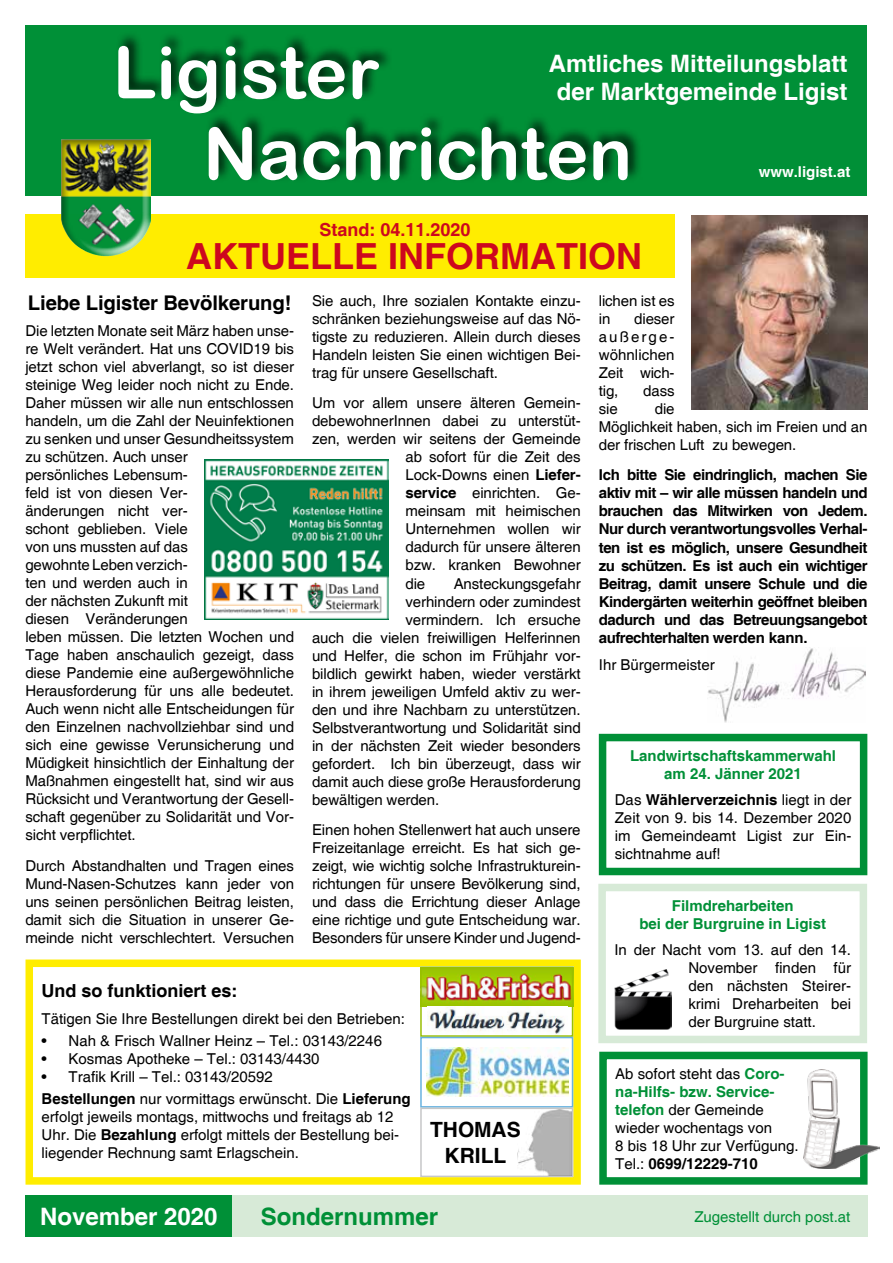
<style>
.page{position:relative;width:893px;height:1263px;background:#fff}
.page>*{position:absolute;margin:0;border:0;box-sizing:border-box;transform-origin:0 0}
.t1{font:72px/81px "Arial Rounded MT Bold";color:#fff}
.t2{font:700 36px "Helvetica";color:#cd071e}
.t3{font:700 24px/28.8px "Helvetica";color:#fff;text-align:center}
.t4{font:700 24px "Helvetica";color:#009037}
.t5{font:700 21px/25.2px "Helvetica";letter-spacing:-.005em;color:#000;text-align:center}
.t6{font:700 20.25px "Helvetica";letter-spacing:-.005em;color:#000}
.t7{font:700 18px "Helvetica";color:#000}
.t8{font:700 18px "Helvetica";color:#cd071e}
.t9{font:15px/18px "Helvetica";letter-spacing:-.005em;color:#000}
.t10{font:700 15px/18px "Helvetica";letter-spacing:-.03em;color:#000;text-align:justify}
.t11{font:700 15px/18px "Helvetica";color:#009037;text-align:center}
.t12{font:15px "Helvetica";color:#009037}
.t13{font:700 15px "Helvetica";color:#fff}
.s1{font-weight:700}
.s2{font-weight:700;color:#009037}
</style>
<div class="page">
<div style="left:25px;top:26px;width:842px;height:170px;background:#009037"></div>
<div style="left:25px;top:1195px;width:207px;height:42px;background:#009037"></div>
<div style="left:115px;top:31px;width:528px;height:152px;background:#000;opacity:.75"></div>
<div style="left:232px;top:1195px;width:635px;height:42px;background:#d7ead7"></div>
<div style="left:25px;top:215px;width:649px;height:63px;background:#ffed00"></div>
<img style="left:692px;top:216px;width:176px;height:193px">
<div style="left:59px;top:138px;width:94px;height:117px;background:#000;opacity:.75"></div>
<img style="left:708px;top:648px;width:157px;height:75px">
<div style="left:26px;top:959px;width:555px;height:226px;border:8px solid #ffed00"></div>
<div style="left:599px;top:1052px;width:269px;height:133px;border:8px solid #009037"></div>
<img style="left:803px;top:1069px;width:76px;height:99px">
<div style="left:599px;top:734px;width:268px;height:141px;border:8px solid #009037"></div>
<img style="left:205px;top:460px;width:183px;height:159px">
<div style="left:598px;top:884px;width:269px;height:159px;border:8px solid #d7ead7"></div>
<img style="left:423px;top:970px;width:147px;height:36px">
<img style="left:427px;top:1006px;width:138px;height:28px">
<div style="left:420px;top:967px;width:153px;height:70px;border:2px solid #99bf00"></div>
<img style="left:426px;top:1047px;width:142px;height:50px">
<div style="left:420px;top:1037px;width:153px;height:70px;border:2px solid #68b2df"></div>
<div style="left:420px;top:1107px;width:153px;height:70px;border:2px solid #c6c7c8"></div>
<img style="left:518px;top:1109px;width:54px;height:66px">
<img style="left:614px;top:969px;width:57px;height:61px">
<h1 class="t1" style="left:203px;top:31px;width:431px;text-indent:-90px">Ligister<br>Nachrichten</h1>
<h3 class="t3" style="left:549px;top:50px;width:300px">Amtliches Mitteilungsblatt der Marktgemeinde Ligist</h3>
<p class="t13" style="left:759px;top:163px;width:93px">www.ligist.at</p>
<p class="t8" style="left:319px;top:219px;width:153px">Stand: 04.11.2020</p>
<h2 class="t2" style="left:186px;top:235px;width:457px">AKTUELLE INFORMATION</h2>
<p class="t9" style="left:599px;top:292px;width:77px">lichen ist es in</p>
<p class="t9" style="left:312px;top:292px;width:270px;text-align:justify">Sie auch, Ihre sozialen Kontakte einzu&shy;schränken beziehungsweise auf das Nö&shy;tigste zu reduzieren. Allein durch dieses Handeln leisten Sie einen wichtigen Bei&shy;trag für unsere Gesellschaft.</p>
<p class="t9" style="left:312px;top:395px;width:270px">Um vor allem unsere älteren Gemein-</p>
<p class="t9" style="left:312px;top:413px;width:270px">debewohnerInnen dabei zu unterstüt-</p>
<p class="t9" style="left:312px;top:431px;width:270px">zen, werden wir seitens der Gemeinde</p>
<p class="t9" style="left:405px;top:449px;width:177px">ab sofort für die Zeit des</p>
<p class="t9" style="left:405px;top:467px;width:177px">Lock-Downs einen <span class="s1">Liefer-</span></p>
<p class="t9" style="left:405px;top:485px;width:177px"><span class="s1">service</span> einrichten. Ge-</p>
<p class="t9" style="left:405px;top:503px;width:177px">meinsam mit heimischen</p>
<p class="t9" style="left:405px;top:521px;width:177px">Unternehmen wollen wir</p>
<p class="t9" style="left:405px;top:539px;width:177px">dadurch für unsere älteren</p>
<p class="t9" style="left:405px;top:557px;width:177px">bzw. kranken Bewohner</p>
<p class="t9" style="left:405px;top:575px;width:21px">die</p>
<p class="t9" style="left:454px;top:575px;width:128px">Ansteckungsgefahr</p>
<p class="t9" style="left:405px;top:593px;width:177px">verhindern oder zumindest</p>
<p class="t9" style="left:405px;top:611px;width:177px">vermindern. Ich ersuche</p>
<p class="t9" style="left:312px;top:629px;width:270px">auch die vielen freiwilligen Helferinnen</p>
<p class="t9" style="left:312px;top:647px;width:270px">und Helfer, die schon im Frühjahr vor-</p>
<p class="t9" style="left:312px;top:665px;width:270px">bildlich gewirkt haben, wieder verstärkt</p>
<p class="t9" style="left:312px;top:683px;width:270px">in ihrem jeweiligen Umfeld aktiv zu wer-</p>
<p class="t9" style="left:312px;top:701px;width:270px">den und ihre Nachbarn zu unterstützen.</p>
<p class="t9" style="left:312px;top:719px;width:270px">Selbstverantwortung und Solidarität sind</p>
<p class="t9" style="left:312px;top:737px;width:270px">in der nächsten Zeit wieder besonders</p>
<p class="t9" style="left:312px;top:755px;width:270px">gefordert. Ich bin überzeugt, dass wir</p>
<p class="t9" style="left:312px;top:773px;width:270px">damit auch diese große Herausforderung</p>
<p class="t9" style="left:312px;top:791px;width:129px">bewältigen werden.</p>
<p class="t9" style="left:312px;top:821px;width:270px;text-align:justify">Einen hohen Stellenwert hat auch unsere Freizeitanlage erreicht. Es hat sich ge&shy;zeigt, wie wichtig solche Infrastrukturein&shy;richtungen für unsere Bevölkerung sind, und dass die Errichtung dieser Anlage eine richtige und gute Entscheidung war.<br>Besonders für unsere Kinder und Jugend-</p>
<h3 class="t6" style="left:28px;top:290px;width:265px">Liebe Ligister Bevölkerung!</h3>
<p class="t9" style="left:25px;top:322px;width:270px">Die letzten Monate seit März haben unse&shy;re Welt verändert. Hat uns COVID19 bis jetzt schon viel abverlangt, so ist dieser steinige Weg leider noch nicht zu Ende.<br>Daher müssen wir alle nun entschlossen handeln, um die Zahl der Neuinfektionen zu senken und unser Gesundheitssystem zu schützen. Auch unser<br>persönliches Lebensum-<br>feld ist von diesen Ver-<br>änderungen nicht ver-<br>schont geblieben. Viele<br>von uns mussten auf das<br>gewohnte Leben verzich-<br>ten und werden auch in<br>der nächsten Zukunft mit<br>diesen Veränderungen<br>leben müssen. Die letzten Wochen und Tage haben anschaulich gezeigt, dass diese Pandemie eine außergewöhnliche Herausforderung für uns alle bedeutet.<br>Auch wenn nicht alle Entscheidungen für den Einzelnen nachvollziehbar sind und sich eine gewisse Verunsicherung und Müdigkeit hinsichtlich der Einhaltung der Maßnahmen eingestellt hat, sind wir aus Rücksicht und Verantwortung der Gesell&shy;schaft gegenüber zu Solidarität und Vor&shy;sicht verpflichtet.</p>
<p class="t9" style="left:25px;top:857px;width:270px;text-align:justify">Durch Abstandhalten und Tragen eines Mund-Nasen-Schutzes kann jeder von uns seinen persönlichen Beitrag leisten, damit sich die Situation in unserer Ge&shy;meinde nicht verschlechtert. Versuchen</p>
<p class="t9" style="left:599px;top:310px;width:77px;text-align:justify;text-indent:35px">dieser außerge&shy;wöhnlichen Zeit wich&shy;tig,</p>
<p class="t9" style="left:643px;top:382px;width:33px">dass</p>
<p class="t9" style="left:599px;top:400px;width:270px;text-indent:56px">die<br>Möglichkeit haben, sich im Freien und an der frischen Luft zu bewegen.</p>
<p class="t10" style="left:599px;top:467px;width:270px">Ich bitte Sie eindringlich, machen Sie aktiv mit – wir alle müssen handeln und brauchen das Mitwirken von Jedem.<br>Nur durch verantwortungsvolles Verhal&shy;ten ist es möglich, unsere Gesundheit zu schützen. Es ist auch ein wichtiger Beitrag, damit unsere Schule und die Kindergärten weiterhin geöffnet bleiben dadurch und das Betreuungsangebot aufrechterhalten werden kann.</p>
<p class="t9" style="left:599px;top:657px;width:117px">Ihr Bürgermeister</p>
<p class="t9" style="left:599px;top:400px;width:20px">sie</p>
<p class="t11" style="left:630px;top:747px;width:207px">Landwirtschaftskammerwahl am 24. Jänner 2021</p>
<p class="t9" style="left:615px;top:791px;width:238px;text-align:justify">Das <span class="s1">Wählerverzeichnis</span> liegt in der Zeit von 9. bis 14. Dezember 2020 im Gemeindeamt Ligist zur Ein&shy;sichtnahme auf!</p>
<p class="t11" style="left:639px;top:897px;width:188px">Filmdreharbeiten<br>bei der Burgruine in Ligist</p>
<p class="t9" style="left:688px;top:941px;width:164px;text-align:justify;text-indent:-74px">In der Nacht vom 13. auf den 14.<br>November finden für den nächsten Steirer&shy;krimi Dreharbeiten bei der Burgruine statt.</p>
<p class="t7" style="left:42px;top:980px;width:198px">Und so funktioniert es:</p>
<p class="t9" style="left:42px;top:1010px;width:365px">Tätigen Sie Ihre Bestellungen direkt bei den Betrieben:</p>
<p class="t9" style="left:42px;top:1032px;width:342px">• Nah &amp; Frisch Wallner Heinz – Tel.: 03143/2246</p>
<p class="t9" style="left:42px;top:1050px;width:279px">• Kosmas Apotheke – Tel.: 03143/4430</p>
<p class="t9" style="left:42px;top:1066px;width:371px;line-height:22.2px">• Trafik Krill – Tel.: 03143/20592<br><span class="s1">Bestellungen</span> nur vormittags erwünscht. Die <span class="s1">Lieferung</span></p>
<p class="t9" style="left:42px;top:1108px;width:359px">erfolgt jeweils montags, mittwochs und freitags ab 12<br>Uhr. Die <span class="s1">Bezahlung</span> erfolgt mittels der Bestellung bei&shy;liegender Rechnung samt Erlagschein.</p>
<p class="t9" style="left:615px;top:1065px;width:185px">Ab sofort steht das <span class="s2">Coro&shy;na-Hilfs- bzw. Service&shy;telefon</span> der Gemeinde wieder wochentags von<br>8 bis 18 Uhr zur Verfügung.<br>Tel.: <span class="s1">0699/12229-710</span></p>
<h3 class="t5" style="left:430px;top:1118px;width:92px">THOMAS<br>KRILL</h3>
<h3 class="t3" style="left:40px;top:1203px;width:179px">November 2020</h3>
<h3 class="t4" style="left:261px;top:1202px;width:179px">Sondernummer</h3>
<p class="t12" style="left:694px;top:1208px;width:157px">Zugestellt durch post.at</p>
</div>
